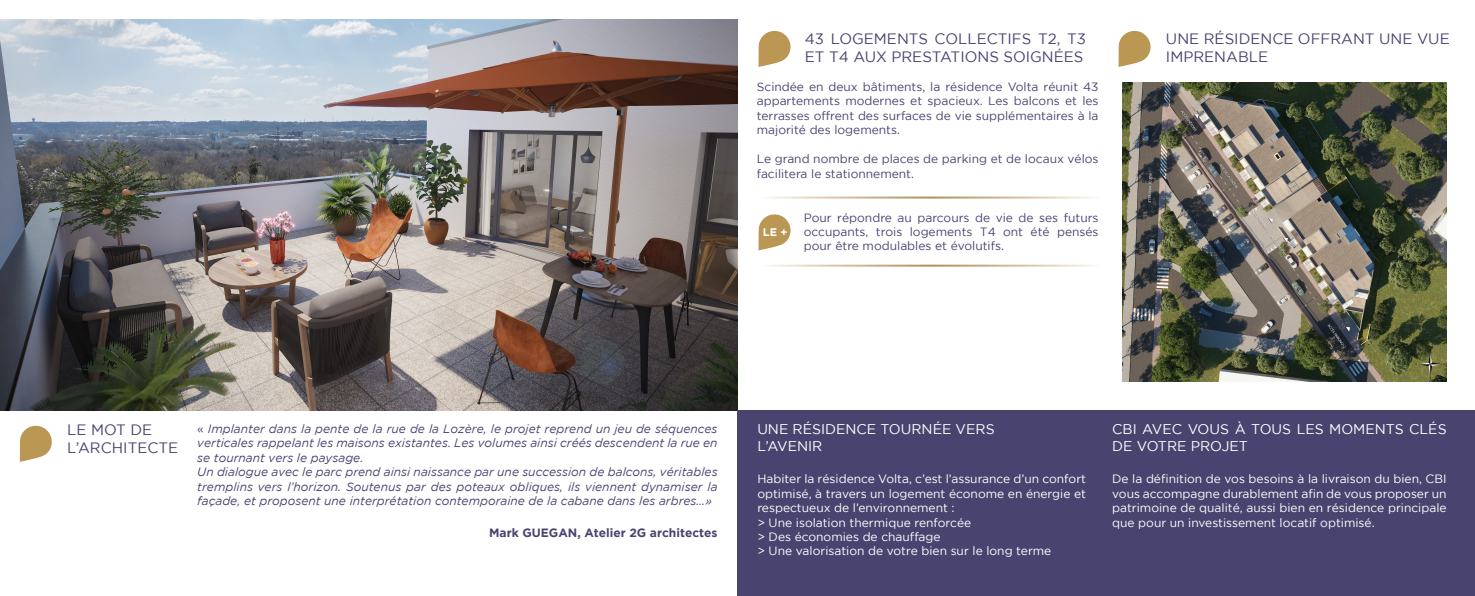
<style>
.page{position:relative;width:1475px;height:596px;background:#fff}
.page>*{position:absolute;margin:0;border:0;box-sizing:border-box;transform-origin:0 0}
.t1{font:15px/18px "Gotham";color:#49446f}
.t2{font:14px/16.8px "Gotham";color:#fff}
.t3{font:12px/14.4px "Gotham";color:#fff;text-align:justify}
.t4{font:italic 12px/14.4px "Gotham";color:#49446f;text-align:justify}
.t5{font:12px/14.4px "Gotham";color:#49446f;text-align:justify}
.t6{font:700 12px "Gotham";color:#49446f}
.t7{font:700 11px "Gotham";color:#fff}
.s1{font-style:normal}
</style>
<div class="page">
<img style="left:0;top:20px;width:737px;height:390px">
<svg style="left:20px;top:425px;width:32px;height:36px"></svg>
<div style="left:737px;top:410px;width:737px;height:185px;background:#49446f"></div>
<svg style="left:758px;top:31px;width:33px;height:36px"></svg>
<svg style="left:1118px;top:31px;width:33px;height:36px"></svg>
<img style="left:1122px;top:82px;width:323px;height:299px">
<svg style="left:758px;top:214px;width:33px;height:36px"></svg>
<p class="t1" style="left:804px;top:29px;width:283px">43 LOGEMENTS COLLECTIFS T2, T3<br>ET T4 AUX PRESTATIONS SOIGNÉES</p>
<p class="t1" style="left:1165px;top:29px;width:285px">UNE RÉSIDENCE OFFRANT UNE VUE<br>IMPRENABLE</p>
<p class="t5" style="left:756px;top:79px;width:343px">Scindée en deux bâtiments, la résidence Volta réunit 43 appartements modernes et spacieux. Les balcons et les terrasses offrent des surfaces de vie supplémentaires à la majorité des logements.</p>
<p class="t5" style="left:756px;top:151px;width:343px">Le grand nombre de places de parking et de locaux vélos facilitera le stationnement.</p>
<p class="t5" style="left:803px;top:210px;width:296px">Pour répondre au parcours de vie de ses futurs occupants, trois logements T4 ont été pensés pour être modulables et évolutifs.</p>
<p class="t7" style="left:762px;top:225px;width:26px">LE +</p>
<p class="t1" style="left:67px;top:420px;width:86px">LE MOT DE</p>
<p class="t1" style="left:67px;top:438px;width:113px">L’ARCHITECTE</p>
<p class="t4" style="left:197px;top:421px;width:521px"><span class="s1">«</span> Implanter dans la pente de la rue de la Lozère, le projet reprend un jeu de séquences verticales rappelant les maisons existantes. Les volumes ainsi créés descendent la rue en se tournant vers le paysage.</p>
<p class="t4" style="left:197px;top:464px;width:521px">Un dialogue avec le parc prend ainsi naissance par une succession de balcons, véritables tremplins vers l’horizon. Soutenus par des poteaux obliques, ils viennent dynamiser la façade, et proposent une interprétation contemporaine de la cabane dans les arbres…»</p>
<p class="t6" style="left:489px;top:525px;width:230px">Mark GUEGAN, Atelier 2G architectes</p>
<p class="t2" style="left:757px;top:420px;width:239px">UNE RÉSIDENCE TOURNÉE VERS</p>
<p class="t2" style="left:757px;top:437px;width:66px">L’AVENIR</p>
<p class="t3" style="left:757px;top:471px;width:330px">Habiter la résidence Volta, c’est l’assurance d’un confort optimisé, à travers un logement économe en énergie et respectueux de l’environnement :</p>
<p class="t3" style="left:757px;top:514px;width:215px">&gt; Une isolation thermique renforcée</p>
<p class="t3" style="left:757px;top:529px;width:185px">&gt; Des économies de chauffage</p>
<p class="t3" style="left:757px;top:543px;width:295px">&gt; Une valorisation de votre bien sur le long terme</p>
<p class="t2" style="left:1112px;top:420px;width:336px">CBI AVEC VOUS À TOUS LES MOMENTS CLÉS<br>DE VOTRE PROJET</p>
<p class="t3" style="left:1112px;top:471px;width:336px">De la définition de vos besoins à la livraison du bien, CBI vous accompagne durablement afin de vous proposer un patrimoine de qualité, aussi bien en résidence principale que pour un investissement locatif optimisé.</p>
</div>
